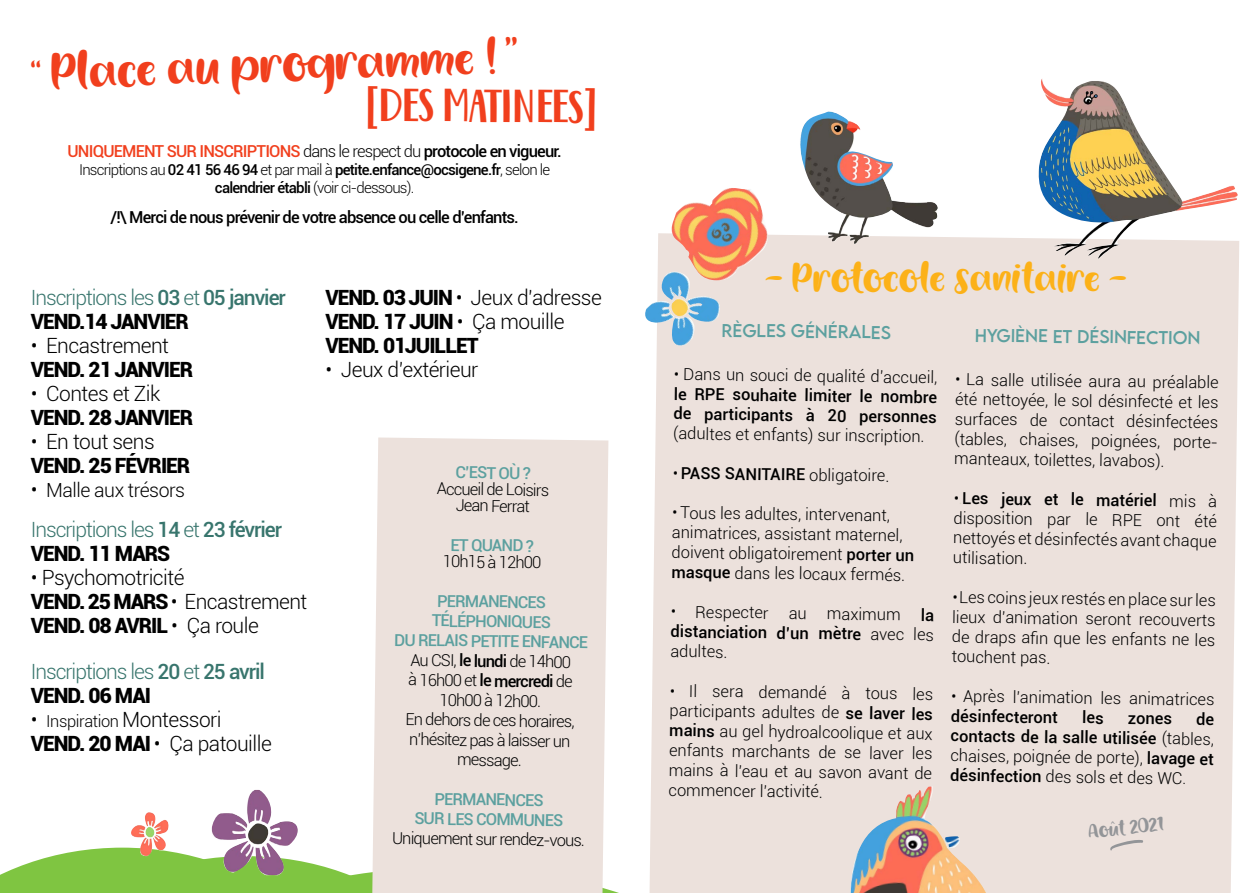
<style>
.page{position:relative;width:1259px;height:893px;background:#fff}
.page>*{position:absolute;margin:0;border:0;box-sizing:border-box;transform-origin:0 0}
.t1{font:45px "Lemon Brownies";color:#f13f1d}
.t2{font:45px "Maybe Yes";color:#f13f1d}
.t3{font:36px "Lemon Brownies";color:#fcb118}
.t4{font:300 21px/24px "Roboto";letter-spacing:-.025em;color:#000}
.t5{font:300 21px/24px "Roboto";letter-spacing:-.05em;color:#38756d}
.t6{font:900 21px/24px "Roboto";letter-spacing:-.05em;color:#000}
.t7{font:300 19.5px "Roboto";letter-spacing:-.025em;color:#000}
.t8{font:18px "Lemon Brownies";color:#939598}
.t9{font:300 16.5px/19.8px "Roboto";color:#000;text-align:justify}
.t10{font:500 16.5px/20px "Roboto";letter-spacing:-.05em;color:#000}
.t11{font:500 16.5px "Roboto";color:#5ca09f}
.t12{font:16.5px "LEMONMILK";color:#5ca09f}
.t13{font:500 16.5px "Roboto";color:#f13f1d}
.t14{font:500 15px/18px "Roboto";letter-spacing:-.05em;color:#000;text-align:center}
.s1{font-size:36px}
.s2{font-weight:300}
.s3{font-weight:500}
.s4{font-weight:900;color:#000}
.s5{font-size:21px}
.s6{font-weight:900}
.s7{font-size:16.5px}
.s8{color:#d5d0c0}
.s9{font-weight:300;font-size:15px}
</style>
<div class="page">
<div style="left:373px;top:437px;width:235px;height:411px;background:#ece1dc"></div>
<div style="left:650px;top:233px;width:589px;height:660px;background:#ece1dc"></div>
<svg style="left:0;top:848px;width:758px;height:45px"></svg>
<img style="left:1034px;top:79px;width:204px;height:180px">
<img style="left:796px;top:111px;width:146px;height:133px">
<img style="left:850px;top:786px;width:136px;height:107px">
<img style="left:206px;top:790px;width:99px;height:85px">
<img style="left:127px;top:812px;width:43px;height:44px">
<img style="left:671px;top:188px;width:100px;height:93px">
<img style="left:645px;top:272px;width:78px;height:79px">
<svg style="left:499px;top:464px;width:31px;height:15px"></svg>
<svg style="left:526px;top:540px;width:7px;height:12px"></svg>
<svg style="left:537px;top:596px;width:8px;height:12px"></svg>
<svg style="left:534px;top:794px;width:9px;height:12px"></svg>
<svg style="left:415px;top:812px;width:29px;height:13px"></svg>
<svg style="left:1083px;top:711px;width:20px;height:13px"></svg>
<svg style="left:1109px;top:837px;width:34px;height:15px"></svg>
<h1 class="t1" style="left:30px;top:43px;width:489px;rotate:-2deg"><span class="s1">‘‘</span> Place au programme ! ’’</h1>
<h1 class="t2" style="left:367px;top:81px;width:232px;rotate:1deg">[des matinees]</h1>
<p class="t13" style="left:68px;top:139px;width:47px">uniquement</p>
<p class="t13" style="left:167px;top:139px;width:11px">sur</p>
<p class="t13" style="left:199px;top:139px;width:10px">inscriptions</p>
<p class="t10" style="left:303px;top:140px;width:260px"><span class="s2">dans le respect du</span> protocole en vigueur.</p>
<p class="t14" style="left:79px;top:160px;width:473px"><span class="s2">Inscriptions au</span> 02 41 56 46 94 <span class="s2">et par mail à</span> petite.enfance@ocsigene.fr<span class="s2">, selon le </span>calendrier établi <span class="s2">(voir ci-dessous).</span></p>
<p class="t10" style="left:110px;top:206px;width:410px">/!\ Merci de nous prévenir de votre absence ou celle d’enfants.</p>
<p class="t5" style="left:31px;top:285px;width:257px">Inscriptions les <span class="s3">03</span> et <span class="s3">05 janvier<br></span><span class="s4">VEND.14 JANVIER</span></p>
<p class="t4" style="left:31px;top:333px;width:140px">• Encastrement</p>
<p class="t6" style="left:31px;top:357px;width:164px">VEND. 21 JANVIER</p>
<p class="t4" style="left:31px;top:381px;width:131px">• Contes et Zik</p>
<p class="t6" style="left:31px;top:405px;width:164px">VEND. 28 JANVIER</p>
<p class="t4" style="left:31px;top:429px;width:125px">• En tout sens</p>
<p class="t6" style="left:31px;top:453px;width:161px">VEND. 25 FÉVRIER</p>
<p class="t7" style="left:31px;top:476px;width:156px"><span class="s5">•</span> Malle aux trésors</p>
<p class="t5" style="left:31px;top:516px;width:253px">Inscriptions les <span class="s3">14</span> et <span class="s3">23 février<br></span><span class="s4">VEND. 11 MARS</span></p>
<p class="t4" style="left:31px;top:564px;width:278px">• Psychomotricité<br><span class="s6">VEND. 25 MARS</span> • Encastrement<br><span class="s6">VEND. 08 AVRIL</span> • ça roule</p>
<p class="t5" style="left:31px;top:659px;width:236px">Inscriptions les <span class="s3">20</span> et <span class="s3">25 avril<br></span><span class="s4">VEND. 06 MAI</span></p>
<p class="t4" style="left:31px;top:707px;width:242px">• <span class="s7">Inspiration</span> Montessori<br><span class="s6">VEND. 20 MAI</span> • ça patouille</p>
<p class="t6" style="left:325px;top:285px;width:278px">VEND. 03 JUIN <span class="s2">• Jeux d’adresse<br></span>VEND. 17 JUIN <span class="s2">• ça mouille<br></span>VEND. 01JUILLET</p>
<p class="t4" style="left:325px;top:357px;width:155px">• Jeux d’extérieur</p>
<p class="t11" style="left:456px;top:461px;width:23px;rotate:1deg">C’est</p>
<p class="t9" style="left:437px;top:479px;width:114px;line-height:16.5px;text-align:center;rotate:1deg">Accueil de Loisirs<br>Jean Ferrat</p>
<p class="t11" style="left:451px;top:533px;width:42px;rotate:1deg">Et quand</p>
<p class="t9" style="left:443px;top:551px;width:100px;rotate:1deg">10h15 à 12h00</p>
<p class="t11" style="left:437px;top:589px;width:26px;rotate:1deg">Permanence</p>
<p class="t11" style="left:432px;top:609px;width:65px;rotate:1deg">t él éphoni</p>
<p class="t11" style="left:511px;top:610px;width:41px;rotate:1deg">que S</p>
<p class="t11" style="left:394px;top:628px;width:44px;rotate:1deg">du Relais</p>
<p class="t11" style="left:471px;top:629px;width:11px;rotate:1deg">petite</p>
<p class="t11" style="left:522px;top:630px;width:11px;rotate:1deg">enfance</p>
<p class="t9" style="left:411px;top:649px;width:162px;rotate:1deg">Au CSI, <span class="s3">le lundi</span> de 14h00</p>
<p class="t9" style="left:408px;top:669px;width:166px;rotate:1deg">à 16h00 et <span class="s3">le mercredi</span> de</p>
<p class="t9" style="left:440px;top:689px;width:103px;rotate:1deg">10h00 à 12h00.</p>
<p class="t9" style="left:406px;top:708px;width:171px;rotate:1deg">En dehors de ces horaires,</p>
<p class="t9" style="left:409px;top:728px;width:162px;rotate:1deg">n’hésitez pas à laisser un</p>
<p class="t9" style="left:457px;top:749px;width:66px;rotate:1deg">message.</p>
<p class="t11" style="left:435px;top:787px;width:26px;rotate:1deg">Permanence</p>
<p class="t11" style="left:447px;top:807px;width:45px;rotate:1deg">les communes</p>
<p class="t9" style="left:392px;top:827px;width:194px;rotate:1deg">Uniquement sur rendez-vous.</p>
<h2 class="t3" style="left:764px;top:254px;width:363px">- Protocole sanitaire -</h2>
<p class="t12" style="left:722px;top:319px;width:171px;rotate:1deg">Règles génér ales</p>
<p class="t9" style="left:674px;top:363px;width:265px;rotate:1deg">• Dans un souci de qualité d’accueil,</p>
<p class="t10" style="left:674px;top:382px;width:265px;rotate:1deg">le RPE souhaite limiter le nombre de participants à 20 personnes</p>
<p class="t9" style="left:673px;top:422px;width:253px;rotate:1deg">(adultes et enfants) sur inscription.</p>
<p class="t9" style="left:673px;top:462px;width:218px;rotate:1deg">• <span class="s3">PASS SANITAIRE</span> obligatoire.</p>
<p class="t9" style="left:672px;top:502px;width:244px;text-align:left;rotate:1deg">• Tous les adultes, intervenant, animatrices, assistant maternel, doivent obligatoirement <span class="s3">porter un masque</span> dans les locaux fermés.</p>
<p class="t9" style="left:671px;top:601px;width:265px;rotate:1deg">• Respecter au maximum <span class="s3">la distanciation d’un mètre</span> avec les adultes.</p>
<p class="t9" style="left:670px;top:680px;width:265px;rotate:1deg">• Il sera demandé à tous les participants adultes de <span class="s3">se laver les mains</span> au gel hydroalcoolique et aux enfants marchants de se laver les mains à l’eau et au savon avant de commencer l’activité.</p>
<p class="t12" style="left:975px;top:324px;width:227px;rotate:1deg">Hygiène et désinfection</p>
<p class="t9" style="left:955px;top:368px;width:266px;rotate:1deg">• La salle utilisée aura au préalable été nettoyée, le sol désinfecté et les surfaces de contact désinfectées (tables, chaises, poignées, porte&shy;manteaux, toilettes, lavabos).</p>
<p class="t9" style="left:954px;top:487px;width:265px;rotate:1deg">•<span class="s8">.</span><span class="s3">Les jeux et le matériel</span> mis à disposition par le RPE ont été nettoyés et désinfectés avant chaque utilisation.</p>
<p class="t9" style="left:952px;top:586px;width:265px;rotate:1deg">• Les coins jeux restés en place sur les lieux d’animation seront recouverts de draps afi n que les enfants ne les touchent pas.</p>
<p class="t9" style="left:951px;top:685px;width:265px;rotate:1deg">• Après l’animation les animatrices</p>
<p class="t10" style="left:951px;top:705px;width:109px;rotate:1deg">désinfecteront</p>
<p class="t10" style="left:1128px;top:707px;width:46px;rotate:1deg">zones</p>
<p class="t10" style="left:951px;top:704px;width:265px;text-align:justify;text-indent:245px;rotate:1deg">de contacts de la salle utilisée <span class="s2">(tables, chaises, poignée de porte),</span> lavage et désinfection <span class="s2">des sols et des WC</span><span class="s9">.</span></p>
<p class="t8" style="left:1087px;top:820px;width:77px;rotate:-6deg">Août 2021</p>
</div>
